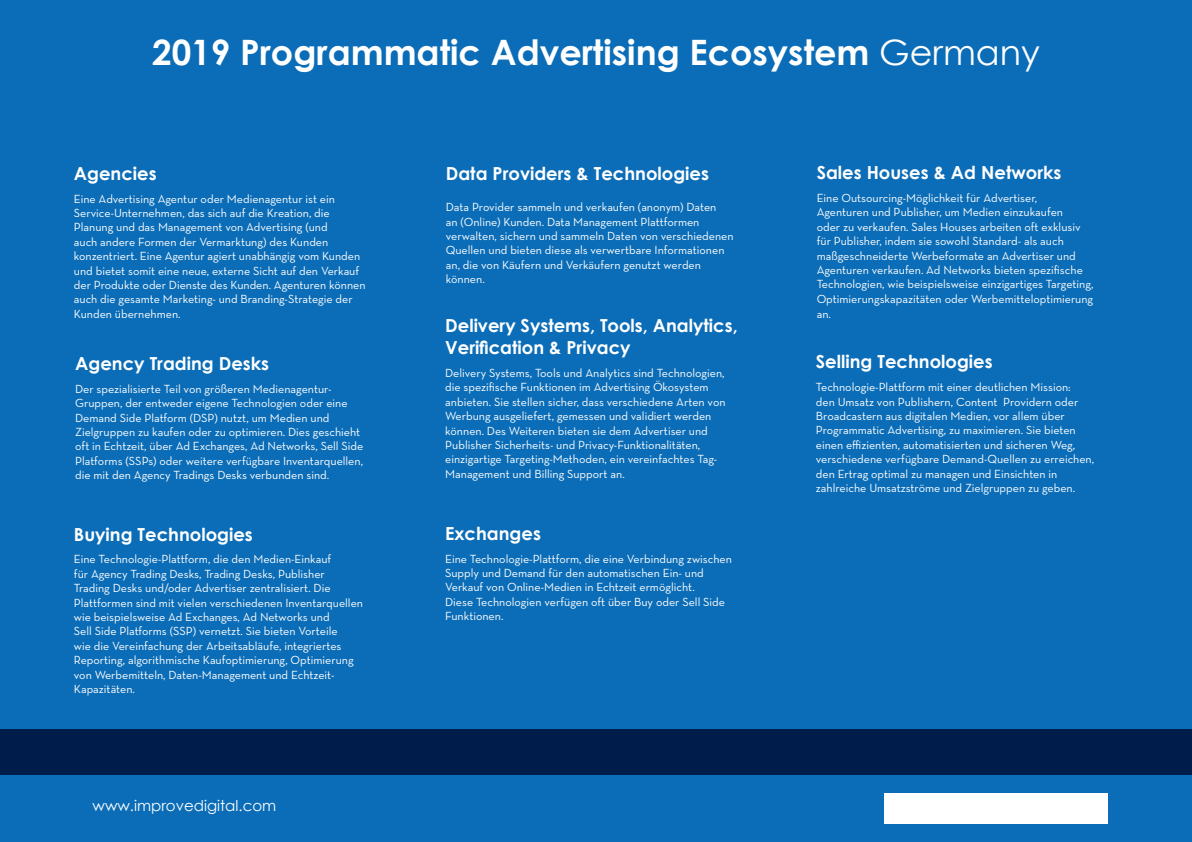
<style>
.page{position:relative;width:1192px;height:842px;background:#0b6db7}
.page>*{position:absolute;margin:0;border:0;box-sizing:border-box;transform-origin:0 0}
.t1{font:700 35px "Century Gothic";color:#fff}
.t2{font:700 18px/21.6px "Century Gothic";color:#fff}
.t3{font:15px "Century Gothic";color:#fff}
.t4{font:12px/14.4px "Neutra Text";color:#fff}
.s1{font-weight:400}
</style>
<div class="page">
<div style="left:0;top:729px;width:1192px;height:45px;background:#001c4a"></div>
<div style="left:885px;top:793px;width:223px;height:31px;background:#fff"></div>
<h1 class="t1" style="left:152px;top:25px;width:889px">2019 Programmatic Advertising Ecosystem <span class="s1">Germany</span></h1>
<h2 class="t2" style="left:74px;top:162px;width:84px">Agencies</h2>
<p class="t4" style="left:74px;top:191px;width:293px">Eine Advertising Agentur oder Medienagentur ist ein Service-Unternehmen, das sich auf die Kreation, die Planung und das Management von Advertising (und<br>auch andere Formen der Vermarktung) des Kunden konzentriert. Eine Agentur agiert unabhängig vom Kunden und bietet somit eine neue, externe Sicht auf den Verkauf der Produkte oder Dienste des Kunden. Agenturen können auch die gesamte Marketing- und Branding-Strategie der Kunden übernehmen.</p>
<h2 class="t2" style="left:75px;top:352px;width:196px">Agency Trading Desks</h2>
<p class="t4" style="left:75px;top:381px;width:290px">Der spezialisierte Teil von größeren Medienagentur-Gruppen, der entweder eigene Technologien oder eine Demand Side Platform (DSP) nutzt, um Medien und Zielgruppen zu kaufen oder zu optimieren. Dies geschieht oft in Echtzeit, über Ad Exchanges, Ad Networks, Sell Side Platforms (SSPs) oder weitere verfügbare Inventarquellen, die mit den Agency Tradings Desks verbunden sind.</p>
<h2 class="t2" style="left:74px;top:522px;width:180px">Buying Technologies</h2>
<p class="t4" style="left:74px;top:552px;width:291px">Eine Technologie-Plattform, die den Medien-Einkauf<br>für Agency Trading Desks, Trading Desks, Publisher Trading Desks und/oder Advertiser zentralisiert. Die Plattformen sind mit vielen verschiedenen Inventarquellen wie beispielsweise Ad Exchanges, Ad Networks und<br>Sell Side Platforms (SSP) vernetzt. Sie bieten Vorteile<br>wie die Vereinfachung der Arbeitsabläufe, integriertes Reporting, algorithmische Kaufoptimierung, Optimierung von Werbemitteln, Daten-Management und Echtzeit-Kapazitäten.</p>
<p class="t3" style="left:93px;top:795px;width:185px">www.improvedigital.com</p>
<h2 class="t2" style="left:446px;top:162px;width:265px">Data Providers &amp; Technologies</h2>
<p class="t4" style="left:446px;top:200px;width:289px">Data Provider sammeln und verkaufen (anonym) Daten<br>an (Online) Kunden. Data Management Plattformen verwalten, sichern und sammeln Daten von verschiedenen Quellen und bieten diese als verwertbare Informationen an, die von Käufern und Verkäufern genutzt werden können.</p>
<h2 class="t2" style="left:445px;top:314px;width:294px">Delivery Systems, Tools, Analytics,<br>Verification &amp; Privacy</h2>
<p class="t4" style="left:445px;top:365px;width:282px">Delivery Systems, Tools und Analytics sind Technologien, die spezifische Funktionen im Advertising Ökosystem anbieten. Sie stellen sicher, dass verschiedene Arten von Werbung ausgeliefert, gemessen und validiert werden können. Des Weiteren bieten sie dem Advertiser und Publisher Sicherheits- und Privacy-Funktionalitäten, einzigartige Targeting-Methoden, ein vereinfachtes Tag-Management und Billing Support an.</p>
<h2 class="t2" style="left:445px;top:522px;width:97px">Exchanges</h2>
<p class="t4" style="left:445px;top:551px;width:288px">Eine Technologie-Plattform, die eine Verbindung zwischen Supply und Demand für den automatischen Ein- und Verkauf von Online-Medien in Echtzeit ermöglicht.<br>Diese Technologien verfügen oft über Buy oder Sell Side Funktionen.</p>
<h2 class="t2" style="left:817px;top:161px;width:246px">Sales Houses &amp; Ad Networks</h2>
<p class="t4" style="left:817px;top:190px;width:278px">Eine Outsourcing-Möglichkeit für Advertiser,<br>Agenturen und Publisher, um Medien einzukaufen<br>oder zu verkaufen. Sales Houses arbeiten oft exklusiv für Publisher, indem sie sowohl Standard- als auch maßgeschneiderte Werbeformate an Advertiser und Agenturen verkaufen. Ad Networks bieten spezifische Technologien, wie beispielsweise einzigartiges Targeting, Optimierungskapazitäten oder Werbemitteloptimierung an.</p>
<h2 class="t2" style="left:816px;top:350px;width:178px">Selling Technologies</h2>
<p class="t4" style="left:816px;top:380px;width:280px">Technologie-Plattform mit einer deutlichen Mission:<br>den Umsatz von Publishern, Content Providern oder Broadcastern aus digitalen Medien, vor allem über Programmatic Advertising, zu maximieren. Sie bieten einen effizienten, automatisierten und sicheren Weg, verschiedene verfügbare Demand-Quellen zu erreichen, den Ertrag optimal zu managen und Einsichten in zahlreiche Umsatzströme und Zielgruppen zu geben.</p>
</div>
